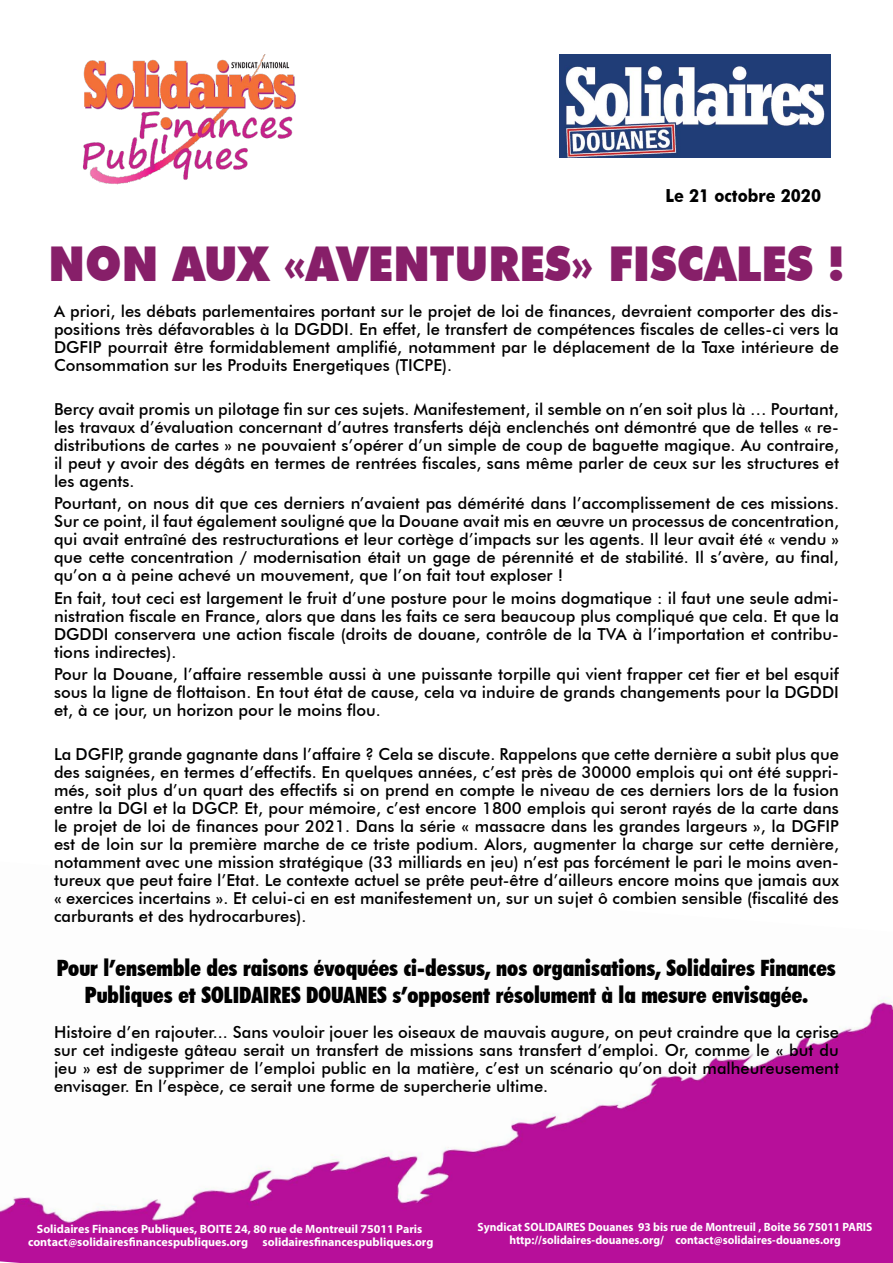
<style>
.page{position:relative;width:893px;height:1263px;background:#fff}
.page>*{position:absolute;margin:0;border:0;box-sizing:border-box;transform-origin:0 0}
.t1{font:900 48px "Futura BT";color:#871f69;scale:.9 1}
.t2{font:900 condensed 22.5px/27px "Futura BT";color:#000;text-align:center}
.t3{font:700 18px "Futura BT";color:#000;scale:.9 1}
.t4{font:500 16.5px/18px "Futura BT";color:#000;text-align:justify}
.t5{font:700 12px/13.5px "Myriad Pro";color:#fff;text-align:center}
.t6{font:700 12px/13.5px "Myriad Pro";color:#fff;text-align:center;scale:.96 1}
</style>
<div class="page">
<img style="left:0;top:1000px;width:893px;height:263px">
<img style="left:83px;top:54px;width:213px;height:131px">
<img style="left:559px;top:54px;width:272px;height:103px">
<p class="t3" style="left:665px;top:185px;width:174px">Le 21 octobre 2020</p>
<h1 class="t1" style="left:49px;top:235px;width:886px">NON AUX «AVENTURES» FISCALES !</h1>
<p class="t4" style="left:54px;top:302px;width:786px">A priori, les débats parlementaires portant sur le projet de loi de finances, devraient comporter des dis&shy;positions très défavorables à la DGDDI. En effet, le transfert de compétences fiscales de celles-ci vers la DGFIP pourrait être formidablement amplifié, notamment par le déplacement de la Taxe intérieure de Consommation sur les Produits Energetiques (TICPE).</p>
<p class="t4" style="left:54px;top:400px;width:786px">Bercy avait promis un pilotage fin sur ces sujets. Manifestement, il semble on n’en soit plus là … Pourtant, les travaux d’évaluation concernant d’autres transferts déjà enclenchés ont démontré que de telles « re&shy;distributions de cartes » ne pouvaient s’opérer d’un simple de coup de baguette magique. Au contraire, il peut y avoir des dégâts en termes de rentrées fiscales, sans même parler de ceux sur les structures et les agents.</p>
<p class="t4" style="left:54px;top:494px;width:786px">Pourtant, on nous dit que ces derniers n’avaient pas démérité dans l’accomplissement de ces missions.<br>Sur ce point, il faut également souligné que la Douane avait mis en œuvre un processus de concentration, qui avait entraîné des restructurations et leur cortège d’impacts sur les agents. Il leur avait été « vendu » que cette concentration / modernisation était un gage de pérennité et de stabilité. Il s’avère, au final, qu’on a à peine achevé un mouvement, que l’on fait tout exploser !</p>
<p class="t4" style="left:54px;top:589px;width:786px">En fait, tout ceci est largement le fruit d’une posture pour le moins dogmatique : il faut une seule admi&shy;nistration fiscale en France, alors que dans les faits ce sera beaucoup plus compliqué que cela. Et que la DGDDI conservera une action fiscale (droits de douane, contrôle de la TVA à l’importation et contribu&shy;tions indirectes).</p>
<p class="t4" style="left:54px;top:665px;width:786px">Pour la Douane, l’affaire ressemble aussi à une puissante torpille qui vient frapper cet fier et bel esquif sous la ligne de flottaison. En tout état de cause, cela va induire de grands changements pour la DGDDI et, à ce jour, un horizon pour le moins flou.</p>
<p class="t4" style="left:54px;top:745px;width:786px">La DGFIP, grande gagnante dans l’affaire ? Cela se discute. Rappelons que cette dernière a subit plus que des saignées, en termes d’effectifs. En quelques années, c’est près de 30000 emplois qui ont été suppri&shy;més, soit plus d’un quart des effectifs si on prend en compte le niveau de ces derniers lors de la fusion entre la DGI et la DGCP. Et, pour mémoire, c’est encore 1800 emplois qui seront rayés de la carte dans le projet de loi de finances pour 2021. Dans la série « massacre dans les grandes largeurs », la DGFIP est de loin sur la première marche de ce triste podium. Alors, augmenter la charge sur cette dernière, notamment avec une mission stratégique (33 milliards en jeu) n’est pas forcément le pari le moins aven&shy;tureux que peut faire l’Etat. Le contexte actuel se prête peut-être d’ailleurs encore moins que jamais aux « exercices incertains ». Et celui-ci en est manifestement un, sur un sujet ô combien sensible (fiscalité des carburants et des hydrocarbures).</p>
<h2 class="t2" style="left:57px;top:954px;width:780px">Pour l’ensemble des raisons évoquées ci-dessus, nos organisations, Solidaires Finances<br>Publiques et SOLIDAIRES DOUANES s’opposent résolument à la mesure envisagée.</h2>
<p class="t4" style="left:54px;top:1023px;width:786px">Histoire d’en rajouter... Sans vouloir jouer les oiseaux de mauvais augure, on peut craindre que la cerise sur cet indigeste gâteau serait un transfert de missions sans transfert d’emploi. Or, comme le « but du jeu » est de supprimer de l’emploi public en la matière, c’est un scénario qu’on doit malheureusement envisager. En l’espèce, ce serait une forme de supercherie ultime.</p>
<p class="t5" style="left:28px;top:1222px;width:407px">Solidaires Finances Publiques, BOITE 24, 80 rue de Montreuil 75011 Paris contact@solidairesfinancespubliques.org solidairesfinancespubliques.org</p>
<p class="t6" style="left:478px;top:1219px;width:413px">Syndicat SOLIDAIRES Douanes 93 bis rue de Montreuil , Boite 56 75011 PARIS http://solidaires-douanes.org/ contact@solidaires-douanes.org</p>
</div>
